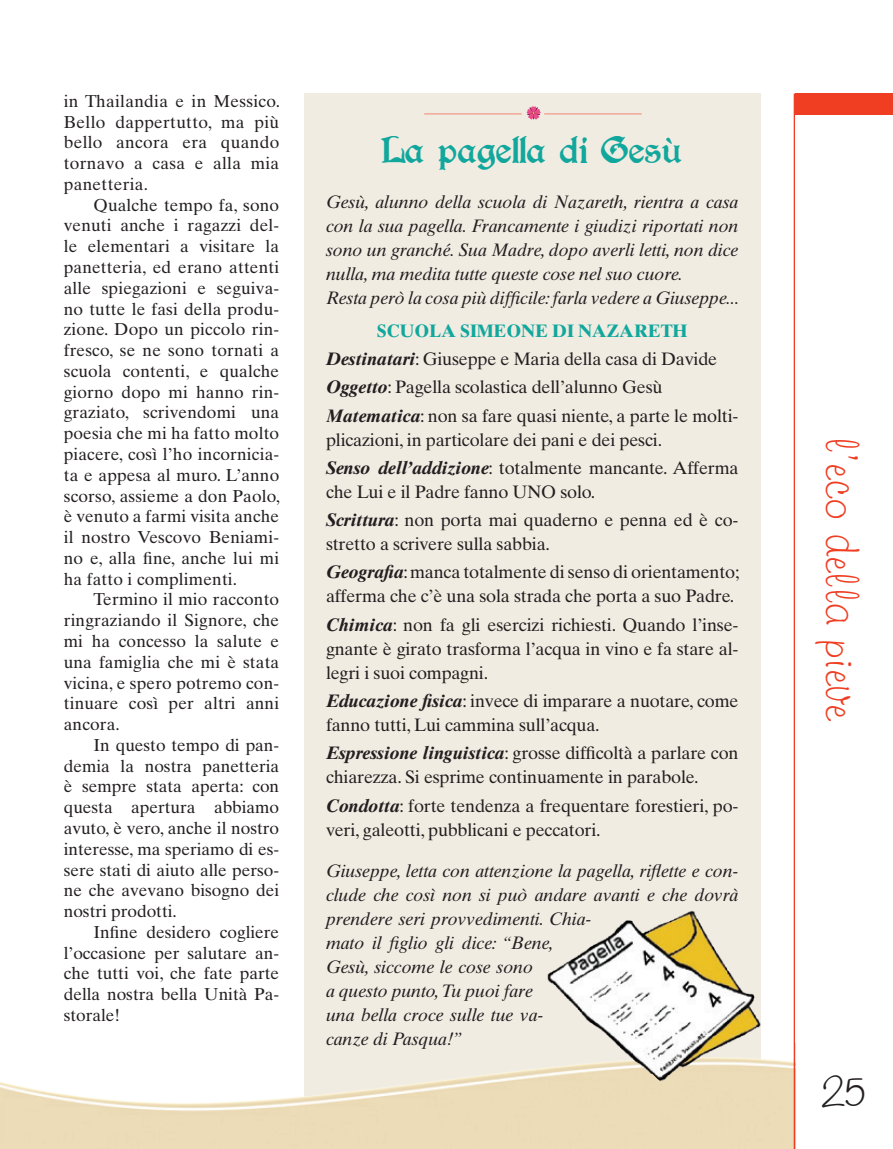
<style>
.page{position:relative;width:893px;height:1149px;background:#fff}
.page>*{position:absolute;margin:0;border:0;box-sizing:border-box;transform-origin:0 0}
.t1{font:48px "Freehand 591 BT Regular A";color:#ef3e22}
.t2{font:48px "Freehand 591 BT Regular A";color:#231f20}
.t3{font:27px "Berry Rotunda";letter-spacing:-.01em;color:#12a79d}
.t4{font:18px/24px "Times Ten";letter-spacing:-.01em;color:#231f20}
.t5{font:italic 18px/24px "Times Ten";letter-spacing:-.01em;color:#231f20;text-align:justify}
.t6{font:700 18px "Times Ten";letter-spacing:-.01em;color:#12a79d}
.t7{font:17.25px/20.7px "Times Ten";letter-spacing:.01em;color:#231f20;text-align:justify}
.s1{font-weight:700;font-style:italic}
</style>
<div class="page">
<div style="left:305px;top:94px;width:456px;height:1020px;background:#f1ece2"></div>
<div style="left:795px;top:94px;width:98px;height:21px;background:#ef3e22"></div>
<img style="left:0;top:1054px;width:794px;height:94px">
<hr style="left:794px;top:94px;width:1px;height:1054px;background:#ef3e22">
<img style="left:542px;top:911px;width:223px;height:171px">
<svg style="left:424px;top:106px;width:218px;height:14px"></svg>
<p class="t7" style="left:64px;top:90px;width:218px">in Thailandia e in Messico.<br>Bello dappertutto, ma più bello ancora era quando tornavo a casa e alla mia panetteria.</p>
<p class="t7" style="left:64px;top:194px;width:218px;text-indent:30px">Qualche tempo fa, sono venuti anche i ragazzi del&shy;le elementari a visitare la panetteria, ed erano attenti alle spiegazioni e seguiva&shy;no tutte le fasi della produ&shy;zione. Dopo un piccolo rin&shy;fresco, se ne sono tornati a scuola contenti, e qualche giorno dopo mi hanno rin&shy;graziato, scrivendomi una poesia che mi ha fatto molto piacere, così l’ho incornicia&shy;ta e appesa al muro. L’anno scorso, assieme a don Paolo, è venuto a farmi visita anche il nostro Vescovo Beniami&shy;no e, alla fine, anche lui mi ha fatto i complimenti.</p>
<p class="t7" style="left:64px;top:589px;width:217px;text-indent:30px">Termino il mio racconto ringraziando il Signore, che mi ha concesso la salute e una famiglia che mi è stata vicina, e spero potremo con&shy;tinuare così per altri anni ancora.</p>
<p class="t7" style="left:64px;top:734px;width:217px;text-indent:30px">In questo tempo di pan&shy;demia la nostra panetteria è sempre stata aperta: con questa apertura abbiamo avuto, è vero, anche il nostro interesse, ma speriamo di es&shy;sere stati di aiuto alle perso&shy;ne che avevano bisogno dei nostri prodotti.</p>
<p class="t7" style="left:64px;top:921px;width:217px;text-indent:30px">Infine desidero cogliere l’occasione per salutare an&shy;che tutti voi, che fate parte della nostra bella Unità Pa&shy;storale!</p>
<p class="t3" style="left:381px;top:138px;width:304px">La pagella di Gesù</p>
<p class="t5" style="left:326px;top:190px;width:414px">Gesù, alunno della scuola di Nazareth, rientra a casa con la sua pagella. Francamente i giudizi riportati non sono un granché. Sua Madre, dopo averli letti, non dice nulla, ma medita tutte queste cose nel suo cuore.</p>
<p class="t5" style="left:326px;top:286px;width:415px">Resta però la cosa più difficile: farla vedere a Giuseppe...</p>
<p class="t6" style="left:377px;top:319px;width:312px">SCUOLA SIMEONE DI NAZARETH</p>
<p class="t4" style="left:326px;top:346px;width:393px"><span class="s1">Destinatari</span>: Giuseppe e Maria della casa di Davide</p>
<p class="t4" style="left:326px;top:375px;width:338px"><span class="s1">Oggetto</span>: Pagella scolastica dell’alunno Gesù</p>
<p class="t4" style="left:326px;top:403px;width:414px"><span class="s1">Matematica</span>: non sa fare quasi niente, a parte le molti&shy;plicazioni, in particolare dei pani e dei pesci.</p>
<p class="t4" style="left:326px;top:455px;width:414px"><span class="s1">Senso dell’addizione</span>: totalmente mancante. Afferma che Lui e il Padre fanno UNO solo.</p>
<p class="t4" style="left:326px;top:507px;width:414px"><span class="s1">Scrittura</span>: non porta mai quaderno e penna ed è co&shy;stretto a scrivere sulla sabbia.</p>
<p class="t4" style="left:326px;top:560px;width:415px"><span class="s1">Geografia</span>: manca totalmente di senso di orientamento; afferma che c’è una sola strada che porta a suo Padre.</p>
<p class="t4" style="left:326px;top:612px;width:414px;text-align:justify"><span class="s1">Chimica</span>: non fa gli esercizi richiesti. Quando l’inse&shy;gnante è girato trasforma l’acqua in vino e fa stare al&shy;legri i suoi compagni.</p>
<p class="t4" style="left:326px;top:688px;width:414px"><span class="s1">Educazione fisica</span>: invece di imparare a nuotare, come fanno tutti, Lui cammina sull’acqua.</p>
<p class="t4" style="left:326px;top:740px;width:414px"><span class="s1">Espressione linguistica</span>: grosse difficoltà a parlare con chiarezza. Si esprime continuamente in parabole.</p>
<p class="t4" style="left:326px;top:793px;width:414px"><span class="s1">Condotta</span>: forte tendenza a frequentare forestieri, po&shy;veri, galeotti, pubblicani e peccatori.</p>
<p class="t5" style="left:326px;top:858px;width:414px;text-align:left">Giuseppe, letta con attenzione la pagella, riflette e con&shy;clude che così non si può andare avanti e che dovrà prendere seri provvedimenti. Chia-<br>mato il figlio gli dice: “Bene,<br>Gesù, siccome le cose sono<br>a questo punto, Tu puoi fare<br>una bella croce sulle tue va-<br>canze di Pasqua!”</p>
<p class="t1" style="left:872px;top:437px;width:285px;rotate:90deg">l’eco della pieve</p>
<p class="t2" style="left:821px;top:1059px;width:47px">25</p>
</div>
